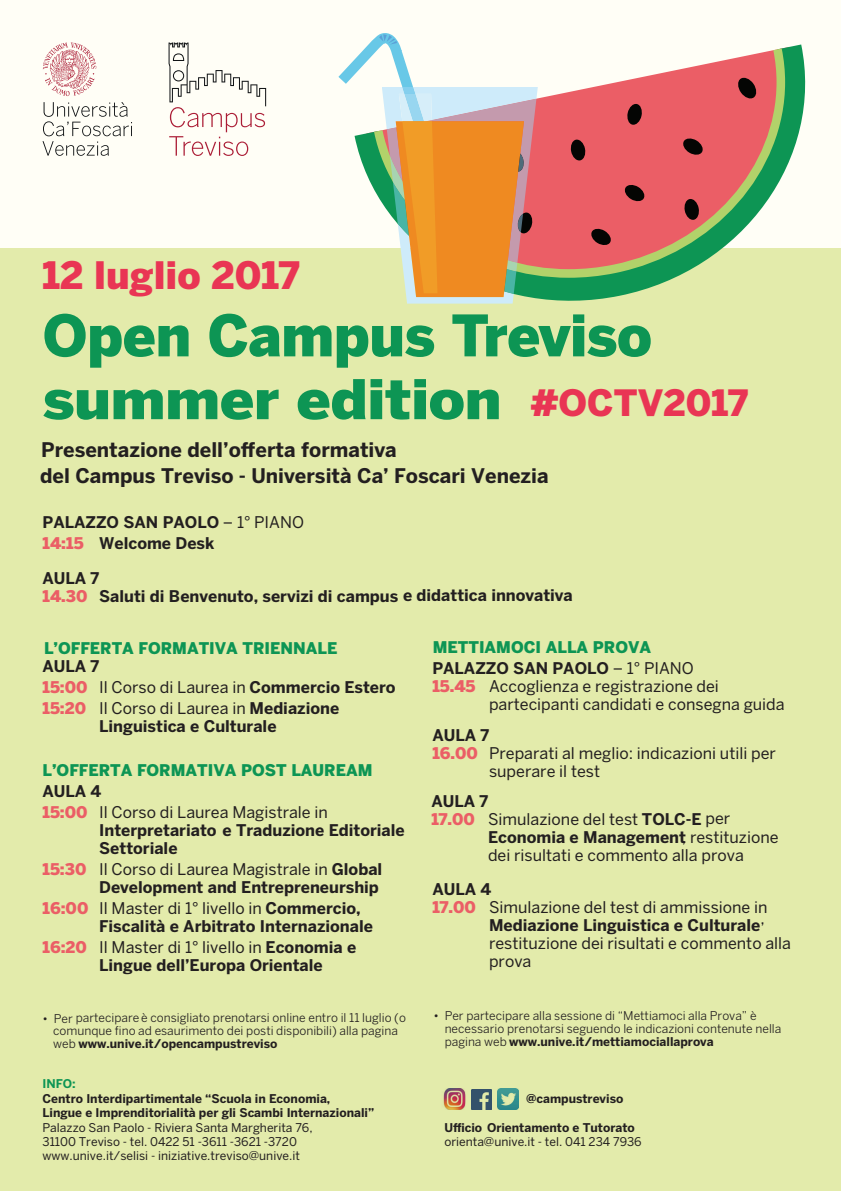
<style>
.page{position:relative;width:842px;height:1191px;background:#fff}
.page>*{position:absolute;margin:0;border:0;box-sizing:border-box;transform-origin:0 0}
.t1{font:900 56.7px "Benton Sans";letter-spacing:-.01em;color:#0d9554}
.t2{font:900 54.2px "Benton Sans";letter-spacing:-.01em;color:#0d9554;scale:1.09 1}
.t3{font:900 37.5px "Benton Sans";color:#e93554}
.t4{font:700 20px/26.2px "Benton Sans";color:#231f20}
.t5{font:700 16px/18px "Benton Sans";color:#231f20}
.t6{font:16px/20.8px "Benton Sans";color:#231f20}
.t7{font:900 16px "Benton Sans";color:#0d9554}
.t8{font:12px/13px "Benton Sans";color:#231f20}
.t9{font:12px/14.4px "Benton Sans";color:#231f20}
.t10{font:700 12px/14.4px "Benton Sans";color:#231f20}
.t11{font:700 12px "Benton Sans";color:#0d9554}
.s1{font-size:36px;color:#e93554}
.s2{font-weight:400}
.s3{font-weight:900;color:#eb5e66}
.s4{font-weight:700}
</style>
<div class="page">
<div style="left:0;top:243px;width:841px;height:948px;background:#e3ebab"></div>
<div style="left:0;top:0;width:841px;height:247px;background:#fffef6"></div>
<svg style="left:538px;top:44px;width:286px;height:257px"></svg>
<svg style="left:538px;top:48px;width:247px;height:230px;fill:#eb5e66"></svg>
<svg style="left:570px;top:139px;width:16px;height:22px"></svg>
<svg style="left:684px;top:198px;width:16px;height:22px"></svg>
<svg style="left:626px;top:103px;width:17px;height:22px"></svg>
<svg style="left:590px;top:228px;width:22px;height:18px"></svg>
<svg style="left:623px;top:184px;width:23px;height:18px"></svg>
<svg style="left:682px;top:138px;width:22px;height:18px"></svg>
<svg style="left:737px;top:76px;width:20px;height:24px"></svg>
<svg style="left:338px;top:33px;width:200px;height:271px"></svg>
<svg style="left:169px;top:43px;width:97px;height:113px"></svg>
<svg style="left:43px;top:43px;width:53px;height:53px"></svg>
<svg style="left:43px;top:102px;width:89px;height:54px"></svg>
<img style="left:471px;top:1089px;width:21px;height:20px">
<img style="left:498px;top:1088px;width:20px;height:21px">
<img style="left:443px;top:1088px;width:22px;height:21px">
<h3 class="t3" style="left:43px;top:253px;width:258px">12 luglio 2017</h3>
<h1 class="t1" style="left:43px;top:302px;width:611px">Open Campus Treviso</h1>
<h2 class="t2" style="left:43px;top:367px;width:648px">summer edition <span class="s1">#OCTV2017</span></h2>
<p class="t4" style="left:40px;top:436px;width:510px">Presentazione dell’offerta formativa<br>del Campus Treviso - Università Ca’ Foscari Venezia</p>
<p class="t5" style="left:43px;top:511px;width:263px;line-height:21px">PALAZZO SAN PAOLO <span class="s2">– 1° PIANO<br></span><span class="s3">14:15</span> Welcome Desk</p>
<p class="t5" style="left:43px;top:568px;width:532px">AULA 7<br><span class="s3">14.30</span> Saluti di Benvenuto, servizi di campus e didattica innovativa</p>
<p class="t7" style="left:44px;top:638px;width:295px">L’OFFERTA FORMATIVA TRIENNALE</p>
<p class="t6" style="left:43px;top:656px;width:355px"><span class="s4">AULA 7<br></span><span class="s3">15:00</span> Il Corso di Laurea in <span class="s4">Commercio Estero<br></span><span class="s3">15:20</span> Il Corso di Laurea in <span class="s4">Mediazione</span></p>
<p class="t5" style="left:99px;top:717px;width:179px">Linguistica e Culturale</p>
<p class="t7" style="left:43px;top:760px;width:331px">L’OFFERTA FORMATIVA POST LAUREAM</p>
<p class="t6" style="left:43px;top:780px;width:287px"><span class="s4">AULA 4<br></span><span class="s3">15:00</span> Il Corso di Laurea Magistrale in</p>
<p class="t5" style="left:99px;top:821px;width:307px">Interpretariato e Traduzione Editoriale<br>Settoriale</p>
<p class="t5" style="left:43px;top:860px;width:341px;text-align:right"><span class="s3">15:30</span> <span class="s2">Il Corso di Laurea Magistrale in</span> Global<br>Development and Entrepreneurship</p>
<p class="t5" style="left:99px;top:898px;width:275px;text-indent:-57px"><span class="s3">16:00</span> <span class="s2">Il Master di 1° livello in</span> Commercio,<br>Fiscalità e Arbitrato Internazionale</p>
<p class="t5" style="left:99px;top:937px;width:259px;text-indent:-57px"><span class="s3">16:20</span> <span class="s2">Il Master di 1° livello in</span> Economia e<br>Lingue dell’Europa Orientale</p>
<p class="t7" style="left:433px;top:638px;width:220px">METTIAMOCI ALLA PROVA</p>
<p class="t5" style="left:432px;top:658px;width:263px">PALAZZO SAN PAOLO <span class="s2">– 1° PIANO</span></p>
<p class="t6" style="left:432px;top:675px;width:288px"><span class="s3">15.45</span> Accoglienza e registrazione dei</p>
<p class="t6" style="left:489px;top:693px;width:297px">partecipanti candidati e consegna guida</p>
<p class="t5" style="left:432px;top:726px;width:58px">AULA 7</p>
<p class="t6" style="left:432px;top:742px;width:345px"><span class="s3">16.00</span> Preparati al meglio: indicazioni utili per</p>
<p class="t6" style="left:489px;top:760px;width:113px">superare il test</p>
<p class="t5" style="left:431px;top:792px;width:58px">AULA 7</p>
<p class="t6" style="left:431px;top:808px;width:300px"><span class="s3">17.00</span> Simulazione del test <span class="s4">TOLC-E</span> per</p>
<p class="t5" style="left:488px;top:828px;width:292px">Economia e Management<span class="s2">, restituzione</span></p>
<p class="t6" style="left:488px;top:844px;width:257px">dei risultati e commento alla prova</p>
<p class="t5" style="left:432px;top:880px;width:60px">AULA 4</p>
<p class="t6" style="left:432px;top:896px;width:337px"><span class="s3">17.00</span> Simulazione del test di ammissione in</p>
<p class="t5" style="left:489px;top:916px;width:277px">Mediazione Linguistica e Culturale<sup>,</sup></p>
<p class="t6" style="left:489px;top:932px;width:304px">restituzione dei risultati e commento alla</p>
<p class="t6" style="left:489px;top:950px;width:44px">prova</p>
<p class="t8" style="left:53px;top:1011px;width:354px;text-indent:-11px">• Per partecipare è consigliato prenotarsi online entro il 11 luglio (o comunque fino ad esaurimento dei posti disponibili) alla pagina web <span class="s4">www.unive.it/opencampustreviso</span></p>
<p class="t8" style="left:445px;top:1008px;width:338px;text-indent:-11px">• Per partecipare alla sessione di “Mettiamoci alla Prova” è necessario prenotarsi seguendo le indicazioni contenute nella pagina web <span class="s4">www.unive.it/mettiamociallaprova</span></p>
<p class="t11" style="left:43px;top:1077px;width:35px">INFO:</p>
<p class="t10" style="left:43px;top:1091px;width:333px">Centro Interdipartimentale “Scuola in Economia,<br>Lingue e Imprenditorialità per gli Scambi Internazionali”</p>
<p class="t9" style="left:43px;top:1120px;width:272px">Palazzo San Paolo - Riviera Santa Margherita 76,<br>31100 Treviso - tel. 0422 51 -3611 -3621 -3720 www.unive.it/selisi - iniziative.treviso@unive.it</p>
<p class="t10" style="left:526px;top:1091px;width:99px">@campustreviso</p>
<p class="t10" style="left:444px;top:1120px;width:192px">Ufficio Orientamento e Tutorato</p>
<p class="t9" style="left:444px;top:1134px;width:199px">orienta@unive.it - tel. 041 234 7936</p>
</div>
